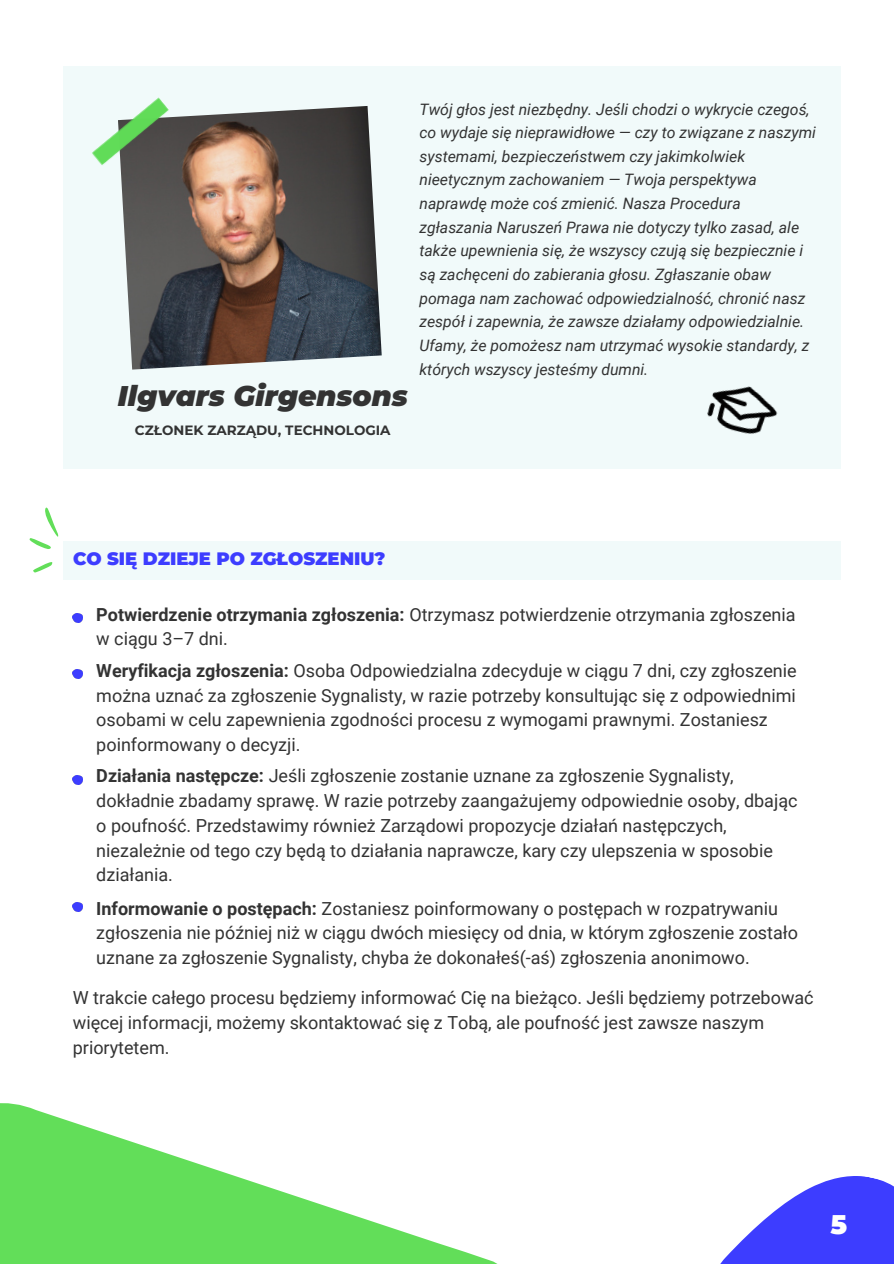
<style>
.page{position:relative;width:894px;height:1264px;background:#fff}
.page>*{position:absolute;margin:0;border:0;box-sizing:border-box;transform-origin:0 0}
.t1{font:italic 900 28.5px "Montserrat";color:#333}
.t2{font:900 27px "Montserrat";color:#fff}
.t3{font:18px/24.8px "Roboto";color:#333}
.t4{font:900 18px "Montserrat";color:#3d3dff}
.t5{font:italic 15.75px/23.7px "Roboto";color:#333}
.t6{font:700 13.5px "Montserrat";color:#333}
.s1{font-weight:700}
</style>
<div class="page">
<div style="left:63px;top:67px;width:777px;height:402px;background:#f1fafa"></div>
<img style="left:127px;top:106px;width:254px;height:263px">
<img style="left:63px;top:66px;width:220px;height:213px">
<svg style="left:721px;top:1176px;width:172px;height:87px"></svg>
<svg style="left:0;top:1103px;width:496px;height:160px;fill:#62de59"></svg>
<img style="left:707px;top:386px;width:71px;height:48px">
<div style="left:63px;top:542px;width:777px;height:38px;background:#f1fafa"></div>
<svg style="left:29px;top:507px;width:30px;height:42px"></svg>
<svg style="left:33px;top:562px;width:20px;height:11px"></svg>
<svg style="left:73px;top:613px;width:10px;height:9px"></svg>
<svg style="left:73px;top:669px;width:10px;height:9px"></svg>
<svg style="left:73px;top:775px;width:10px;height:9px"></svg>
<svg style="left:73px;top:902px;width:10px;height:9px"></svg>
<p class="t1" style="left:118px;top:379px;width:291px">Ilgvars Girgensons</p>
<h4 class="t6" style="left:135px;top:422px;width:257px">CZŁONEK ZARZĄDU, TECHNOLOGIA</h4>
<p class="t5" style="left:419px;top:97px;width:398px">Twój głos jest niezbędny. Jeśli chodzi o wykrycie czegoś, co wydaje się nieprawidłowe — czy to związane z naszymi systemami, bezpieczeństwem czy jakimkolwiek nieetycznym zachowaniem — Twoja perspektywa naprawdę może coś zmienić. Nasza Procedura zgłaszania Naruszeń Prawa nie dotyczy tylko zasad, ale także upewnienia się, że wszyscy czują się bezpiecznie i są zachęceni do zabierania głosu. Zgłaszanie obaw pomaga nam zachować odpowiedzialność, chronić nasz zespół i zapewnia, że zawsze działamy odpowiedzialnie.<br>Ufamy, że pomożesz nam utrzymać wysokie standardy, z których wszyscy jesteśmy dumni.</p>
<h1 class="t4" style="left:73px;top:548px;width:314px">CO SIĘ DZIEJE PO ZGŁOSZENIU?</h1>
<p class="t3" style="left:96px;top:602px;width:700px"><span class="s1">Potwierdzenie otrzymania zgłoszenia:</span> Otrzymasz potwierdzenie otrzymania zgłoszenia w ciągu 3–7 dni.</p>
<p class="t3" style="left:96px;top:658px;width:701px"><span class="s1">Weryfikacja zgłoszenia:</span> Osoba Odpowiedzialna zdecyduje w ciągu 7 dni, czy zgłoszenie można uznać za zgłoszenie Sygnalisty, w razie potrzeby konsultując się z odpowiednimi osobami w celu zapewnienia zgodności procesu z wymogami prawnymi. Zostaniesz poinformowany o decyzji.</p>
<h2 class="t3" style="left:96px;top:763px;width:702px"><span class="s1">Działania następcze:</span> Jeśli zgłoszenie zostanie uznane za zgłoszenie Sygnalisty, dokładnie zbadamy sprawę. W razie potrzeby zaangażujemy odpowiednie osoby, dbając o poufność. Przedstawimy również Zarządowi propozycje działań następczych, niezależnie od tego czy będą to działania naprawcze, kary czy ulepszenia w sposobie działania.</h2>
<p class="t3" style="left:96px;top:896px;width:703px"><span class="s1">Informowanie o postępach:</span> Zostaniesz poinformowany o postępach w rozpatrywaniu zgłoszenia nie później niż w ciągu dwóch miesięcy od dnia, w którym zgłoszenie zostało uznane za zgłoszenie Sygnalisty, chyba że dokonałeś(-aś) zgłoszenia anonimowo.</p>
<h3 class="t3" style="left:73px;top:985px;width:742px">W trakcie całego procesu będziemy informować Cię na bieżąco. Jeśli będziemy potrzebować więcej informacji, możemy skontaktować się z Tobą, ale poufność jest zawsze naszym priorytetem.</h3>
<p class="t2" style="left:830px;top:1207px;width:18px">5</p>
</div>
